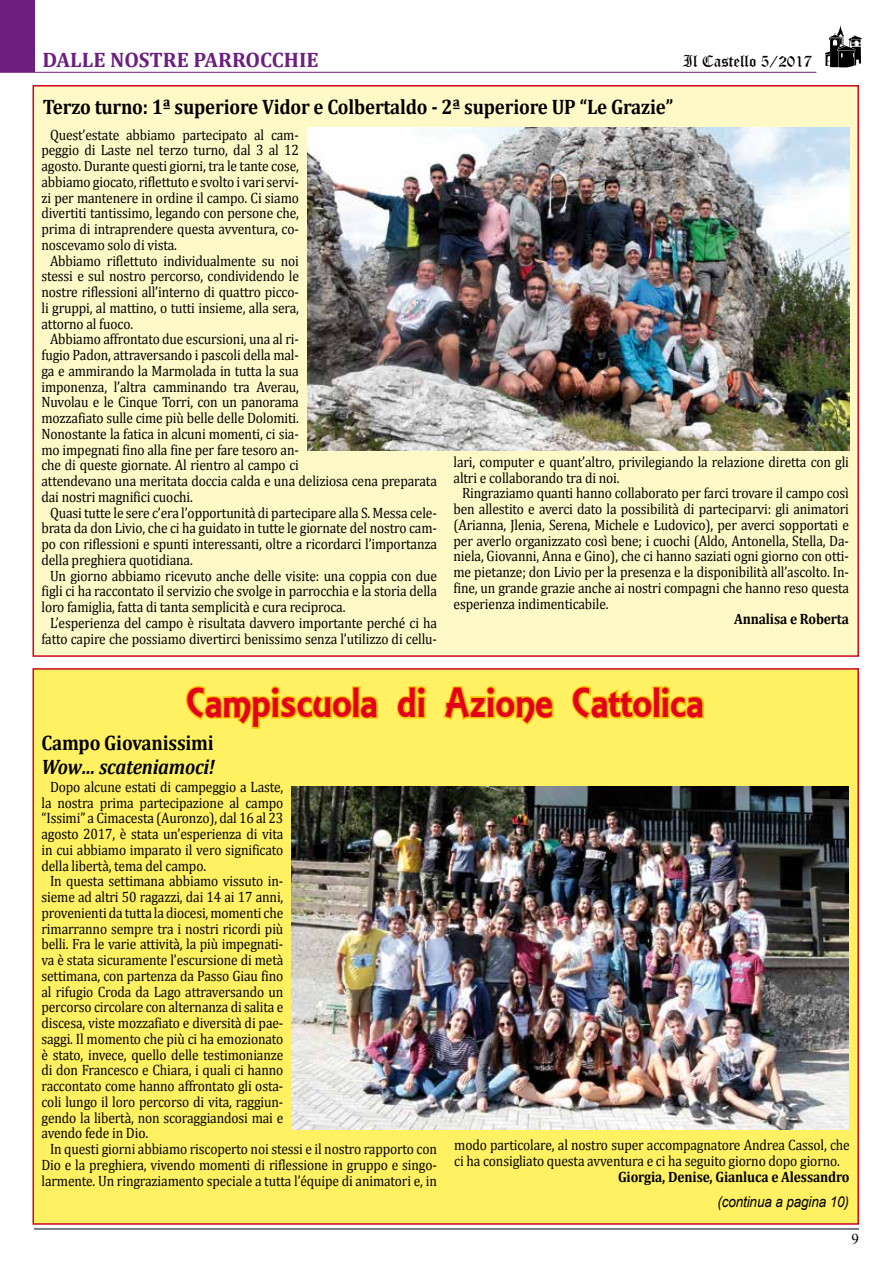
<style>
.page{position:relative;width:893px;height:1263px;background:#fff}
.page>*{position:absolute;margin:0;border:0;box-sizing:border-box;transform-origin:0 0}
.t1{font:45px "ARESSENCE";color:#e2001a}
.t2{font:700 21px "Cambria";letter-spacing:-.01em;color:#000;scale:.9 1}
.t3{font:700 21px "Cambria";color:#6d1f80}
.t4{font:italic 700 21px "Cambria";letter-spacing:-.01em;color:#000;scale:.9 1}
.t5{font:16.5px "Old English Text";color:#000}
.t6{font:15px/15.8px "Cambria";letter-spacing:-.01em;color:#000;scale:.9 1}
.t7{font:700 15px "Cambria";letter-spacing:-.01em;color:#000;scale:.9 1}
.t8{font:italic 15px "Arial";letter-spacing:-.01em;color:#000;scale:.9 1}
.t9{font:15px "Times New Roman";color:#000}
</style>
<div class="page">
<hr style="left:34px;top:1228px;width:825px;height:1px;background:#000">
<svg style="left:825px;top:26px;width:37px;height:41px"></svg>
<div style="left:33px;top:668px;width:826px;height:557px;background:#fff162;border:2px solid #cd071e"></div>
<div style="left:33px;top:85px;width:826px;height:572px;background:#fff9c7;border:2px solid #cd071e"></div>
<hr style="left:0;top:72px;width:816px;height:1px;background:#6d1f80">
<div style="left:0;top:0;width:34px;height:72px;background:#6d1f80"></div>
<svg style="left:185px;top:685px;width:194px;height:44px"></svg>
<svg style="left:396px;top:686px;width:30px;height:33px"></svg>
<svg style="left:443px;top:686px;width:111px;height:39px"></svg>
<svg style="left:571px;top:685px;width:134px;height:35px"></svg>
<img style="left:307px;top:128px;width:543px;height:323px">
<img style="left:292px;top:787px;width:557px;height:342px">
<h2 class="t3" style="left:43px;top:47px;width:278px">DALLE NOSTRE PARROCCHIE</h2>
<p class="t5" style="left:683px;top:50px;width:131px">Il Castello 5/2017</p>
<h2 class="t2" style="left:43px;top:94px;width:702px">Terzo turno: 1ª superiore Vidor e Colbertaldo - 2ª superiore UP “Le Grazie”</h2>
<p class="t6" style="left:50px;top:127px;width:278px">Quest’estate abbiamo partecipato al cam-</p>
<p class="t6" style="left:42px;top:142px;width:288px">peggio di Laste nel terzo turno, dal 3 al 12</p>
<p class="t6" style="left:42px;top:158px;width:288px">agosto. Durante questi giorni, tra le tante cose,</p>
<p class="t6" style="left:42px;top:174px;width:288px">abbiamo giocato, riflettuto e svolto i vari servi-</p>
<p class="t6" style="left:42px;top:190px;width:288px">zi per mantenere in ordine il campo. Ci siamo</p>
<p class="t6" style="left:42px;top:205px;width:288px">divertiti tantissimo, legando con persone che,</p>
<p class="t6" style="left:42px;top:221px;width:288px">prima di intraprendere questa avventura, co-</p>
<p class="t6" style="left:42px;top:237px;width:152px">noscevamo solo di vista.</p>
<p class="t6" style="left:50px;top:253px;width:278px">Abbiamo riflettuto individualmente su noi</p>
<p class="t6" style="left:42px;top:268px;width:288px">stessi e sul nostro percorso, condividendo le</p>
<p class="t6" style="left:42px;top:284px;width:288px">nostre riflessioni all’interno di quattro picco-</p>
<p class="t6" style="left:42px;top:300px;width:287px">li gruppi, al mattino, o tutti insieme, alla sera,</p>
<p class="t6" style="left:42px;top:316px;width:103px">attorno al fuoco.</p>
<p class="t6" style="left:50px;top:331px;width:278px">Abbiamo affrontato due escursioni, una al ri-</p>
<p class="t6" style="left:42px;top:347px;width:287px">fugio Padon, attraversando i pascoli della mal-</p>
<p class="t6" style="left:42px;top:363px;width:287px">ga e ammirando la Marmolada in tutta la sua</p>
<p class="t6" style="left:42px;top:379px;width:287px">imponenza, l’altra camminando tra Averau,</p>
<p class="t6" style="left:42px;top:394px;width:287px">Nuvolau e le Cinque Torri, con un panorama</p>
<p class="t6" style="left:42px;top:410px;width:288px">mozzafiato sulle cime più belle delle Dolomiti.</p>
<p class="t6" style="left:42px;top:426px;width:287px">Nonostante la fatica in alcuni momenti, ci sia-</p>
<p class="t6" style="left:42px;top:442px;width:288px">mo impegnati fino alla fine per fare tesoro an-</p>
<p class="t6" style="left:42px;top:457px;width:288px">che di queste giornate. Al rientro al campo ci</p>
<p class="t6" style="left:42px;top:473px;width:441px">attendevano una meritata doccia calda e una deliziosa cena preparata</p>
<p class="t6" style="left:42px;top:489px;width:170px">dai nostri magnifici cuochi.</p>
<p class="t6" style="left:50px;top:505px;width:431px">Quasi tutte le sere c’era l’opportunità di partecipare alla S. Messa cele-</p>
<p class="t6" style="left:42px;top:520px;width:441px">brata da don Livio, che ci ha guidato in tutte le giornate del nostro cam-</p>
<p class="t6" style="left:42px;top:536px;width:441px">po con riflessioni e spunti interessanti, oltre a ricordarci l’importanza</p>
<p class="t6" style="left:42px;top:552px;width:170px">della preghiera quotidiana.</p>
<p class="t6" style="left:50px;top:568px;width:431px">Un giorno abbiamo ricevuto anche delle visite: una coppia con due</p>
<p class="t6" style="left:42px;top:583px;width:441px">figli ci ha raccontato il servizio che svolge in parrocchia e la storia della</p>
<p class="t6" style="left:42px;top:599px;width:339px">loro famiglia, fatta di tanta semplicità e cura reciproca.</p>
<p class="t6" style="left:50px;top:615px;width:431px">L’esperienza del campo è risultata davvero importante perché ci ha</p>
<p class="t6" style="left:42px;top:631px;width:441px">fatto capire che possiamo divertirci benissimo senza l’utilizzo di cellu-</p>
<p class="t6" style="left:454px;top:454px;width:441px">lari, computer e quant’altro, privilegiando la relazione diretta con gli</p>
<p class="t6" style="left:454px;top:470px;width:186px">altri e collaborando tra di noi.</p>
<p class="t6" style="left:462px;top:485px;width:431px">Ringraziamo quanti hanno collaborato per farci trovare il campo così</p>
<p class="t6" style="left:454px;top:501px;width:441px">ben allestito e averci dato la possibilità di parteciparvi: gli animatori</p>
<p class="t6" style="left:454px;top:517px;width:441px">(Arianna, Jlenia, Serena, Michele e Ludovico), per averci sopportati e</p>
<p class="t6" style="left:454px;top:533px;width:441px">per averlo organizzato così bene; i cuochi (Aldo, Antonella, Stella, Da-</p>
<p class="t6" style="left:454px;top:548px;width:441px">niela, Giovanni, Anna e Gino), che ci hanno saziati ogni giorno con otti-</p>
<p class="t6" style="left:454px;top:564px;width:441px">me pietanze; don Livio per la presenza e la disponibilità all’ascolto. In-</p>
<p class="t6" style="left:454px;top:580px;width:441px">fine, un grande grazie anche ai nostri compagni che hanno reso questa</p>
<p class="t6" style="left:454px;top:596px;width:174px">esperienza indimenticabile.</p>
<p class="t7" style="left:734px;top:610px;width:129px">Annalisa e Roberta</p>
<h1 class="t1" style="left:187px;top:677px;width:519px">Campiscuola di Azione Cattolica</h1>
<h2 class="t2" style="left:41px;top:730px;width:193px">Campo Giovanissimi</h2>
<h2 class="t4" style="left:41px;top:754px;width:194px">Wow… scateniamoci!</h2>
<p class="t6" style="left:50px;top:779px;width:261px">Dopo alcune estati di campeggio a Laste,</p>
<p class="t6" style="left:42px;top:795px;width:270px">la nostra prima partecipazione al campo</p>
<p class="t6" style="left:42px;top:810px;width:270px">“Issimi” a Cimacesta (Auronzo), dal 16 al 23</p>
<p class="t6" style="left:42px;top:826px;width:270px">agosto 2017, è stata un’esperienza di vita</p>
<p class="t6" style="left:42px;top:842px;width:270px">in cui abbiamo imparato il vero significato</p>
<p class="t6" style="left:42px;top:858px;width:184px">della libertà, tema del campo.</p>
<p class="t6" style="left:50px;top:873px;width:261px">In questa settimana abbiamo vissuto in-</p>
<p class="t6" style="left:42px;top:889px;width:270px">sieme ad altri 50 ragazzi, dai 14 ai 17 anni,</p>
<p class="t6" style="left:42px;top:905px;width:270px">provenienti da tutta la diocesi, momenti che</p>
<p class="t6" style="left:42px;top:921px;width:270px">rimarranno sempre tra i nostri ricordi più</p>
<p class="t6" style="left:42px;top:936px;width:270px">belli. Fra le varie attività, la più impegnati-</p>
<p class="t6" style="left:42px;top:952px;width:270px">va è stata sicuramente l’escursione di metà</p>
<p class="t6" style="left:42px;top:968px;width:270px">settimana, con partenza da Passo Giau fino</p>
<p class="t6" style="left:42px;top:984px;width:270px">al rifugio Croda da Lago attraversando un</p>
<p class="t6" style="left:42px;top:999px;width:270px">percorso circolare con alternanza di salita e</p>
<p class="t6" style="left:42px;top:1015px;width:270px">discesa, viste mozzafiato e diversità di pae-</p>
<p class="t6" style="left:42px;top:1031px;width:270px">saggi. Il momento che più ci ha emozionato</p>
<p class="t6" style="left:42px;top:1047px;width:270px">è stato, invece, quello delle testimonianze</p>
<p class="t6" style="left:42px;top:1062px;width:270px">di don Francesco e Chiara, i quali ci hanno</p>
<p class="t6" style="left:42px;top:1078px;width:270px">raccontato come hanno affrontato gli osta-</p>
<p class="t6" style="left:42px;top:1094px;width:270px">coli lungo il loro percorso di vita, raggiun-</p>
<p class="t6" style="left:42px;top:1110px;width:270px">gendo la libertà, non scoraggiandosi mai e</p>
<p class="t6" style="left:42px;top:1125px;width:120px">avendo fede in Dio.</p>
<p class="t6" style="left:50px;top:1141px;width:431px">In questi giorni abbiamo riscoperto noi stessi e il nostro rapporto con</p>
<p class="t6" style="left:42px;top:1157px;width:441px">Dio e la preghiera, vivendo momenti di riflessione in gruppo e singo-</p>
<p class="t6" style="left:42px;top:1173px;width:441px">larmente. Un ringraziamento speciale a tutta l’équipe di animatori e, in</p>
<p class="t6" style="left:454px;top:1137px;width:441px">modo particolare, al nostro super accompagnatore Andrea Cassol, che ci ha consigliato questa avventura e ci ha seguito giorno dopo giorno.</p>
<p class="t7" style="left:618px;top:1167px;width:259px">Giorgia, Denise, Gianluca e Alessandro</p>
<p class="t8" style="left:717px;top:1192px;width:148px">(continua a pagina 10)</p>
<p class="t9" style="left:851px;top:1228px;width:9px">9</p>
</div>
